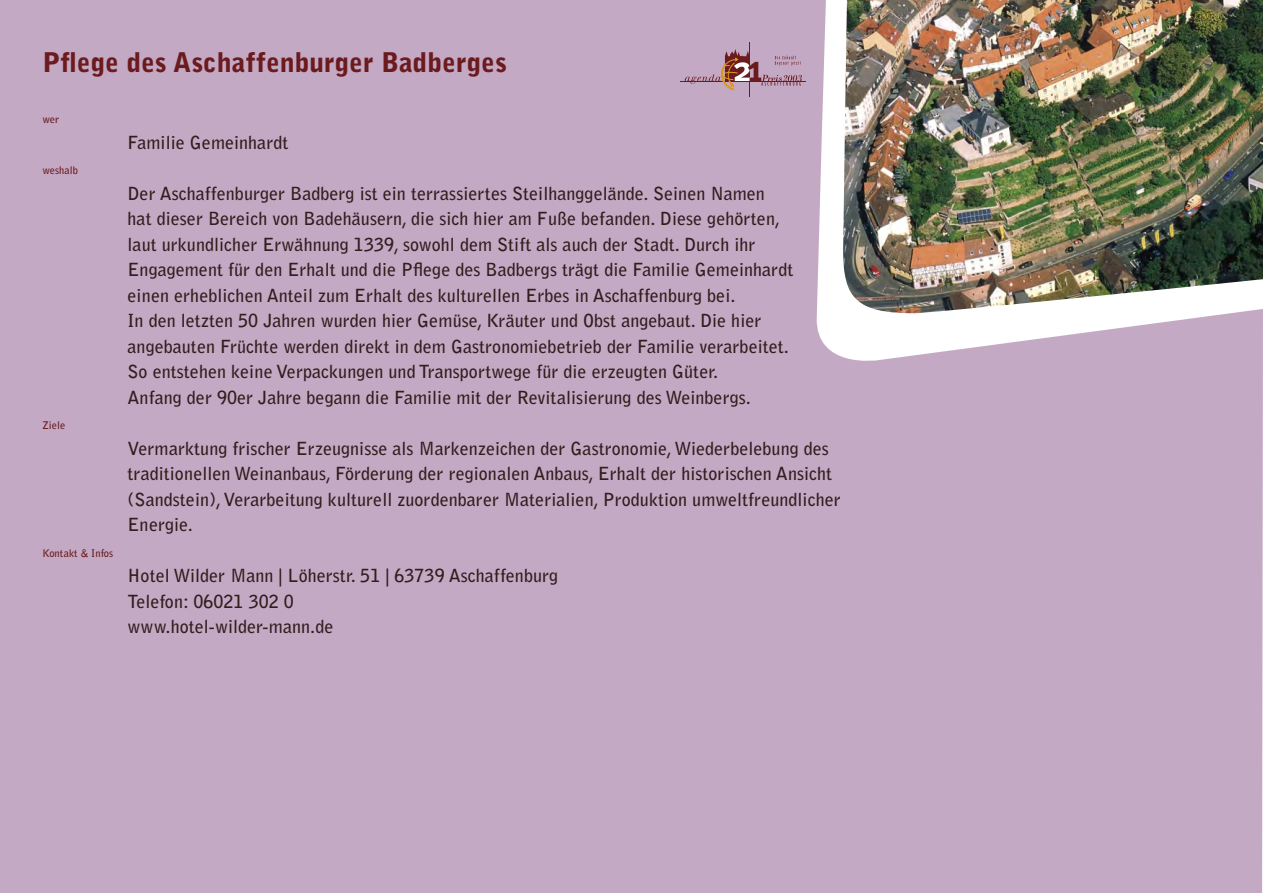
<style>
.page{position:relative;width:1263px;height:893px;background:#c4a9c4}
.page>*{position:absolute;margin:0;border:0;box-sizing:border-box;transform-origin:0 0}
.t1{font:900 27px "Bell Gothic Std";color:#6b1b1e}
.t2{font:700 18px/25.5px "Bell Gothic Std";letter-spacing:.005em;color:#311e1d}
.t3{font:700 10.5px "Bell Gothic Std";letter-spacing:.005em;color:#6b1b1e}
</style>
<div class="page">
<img style="left:843px;top:0;width:420px;height:313px">
<hr style="left:749px;top:43px;width:1px;height:54px;background:#6b1b1e">
<hr style="left:680px;top:82px;width:125px;height:1px;background:#6b1b1e">
<svg style="left:685px;top:49px;width:117px;height:41px"></svg>
<h1 class="t1" style="left:43px;top:47px;width:466px">Pflege des Aschaffenburger Badberges</h1>
<p class="t3" style="left:43px;top:113px;width:18px">wer</p>
<p class="t3" style="left:43px;top:164px;width:37px">weshalb</p>
<p class="t3" style="left:43px;top:419px;width:24px">Ziele</p>
<p class="t3" style="left:43px;top:547px;width:72px">Kontakt &amp; Infos</p>
<p class="t2" style="left:128px;top:130px;width:162px">Familie Gemeinhardt</p>
<p class="t2" style="left:128px;top:181px;width:667px">Der Aschaffenburger Badberg ist ein terrassiertes Steilhanggelände. Seinen Namen hat dieser Bereich von Badehäusern, die sich hier am Fuße befanden. Diese gehörten, laut urkundlicher Erwähnung 1339, sowohl dem Stift als auch der Stadt. Durch ihr Engagement für den Erhalt und die Pflege des Badbergs trägt die Familie Gemeinhardt einen erheblichen Anteil zum Erhalt des kulturellen Erbes in Aschaffenburg bei.<br>In den letzten 50 Jahren wurden hier Gemüse, Kräuter und Obst angebaut. Die hier angebauten Früchte werden direkt in dem Gastronomiebetrieb der Familie verarbeitet.<br>So entstehen keine Verpackungen und Transportwege für die erzeugten Güter.<br>Anfang der 90er Jahre begann die Familie mit der Revitalisierung des Weinbergs.</p>
<p class="t2" style="left:128px;top:436px;width:715px">Vermarktung frischer Erzeugnisse als Markenzeichen der Gastronomie, Wiederbelebung des traditionellen Weinanbaus, Förderung der regionalen Anbaus, Erhalt der historischen Ansicht (Sandstein), Verarbeitung kulturell zuordenbarer Materialien, Produktion umweltfreundlicher Energie.</p>
<p class="t2" style="left:128px;top:563px;width:432px">Hotel Wilder Mann | Löherstr. 51 | 63739 Aschaffenburg<br>Telefon: 06021 302 0<br>www.hotel-wilder-mann.de</p>
</div>
